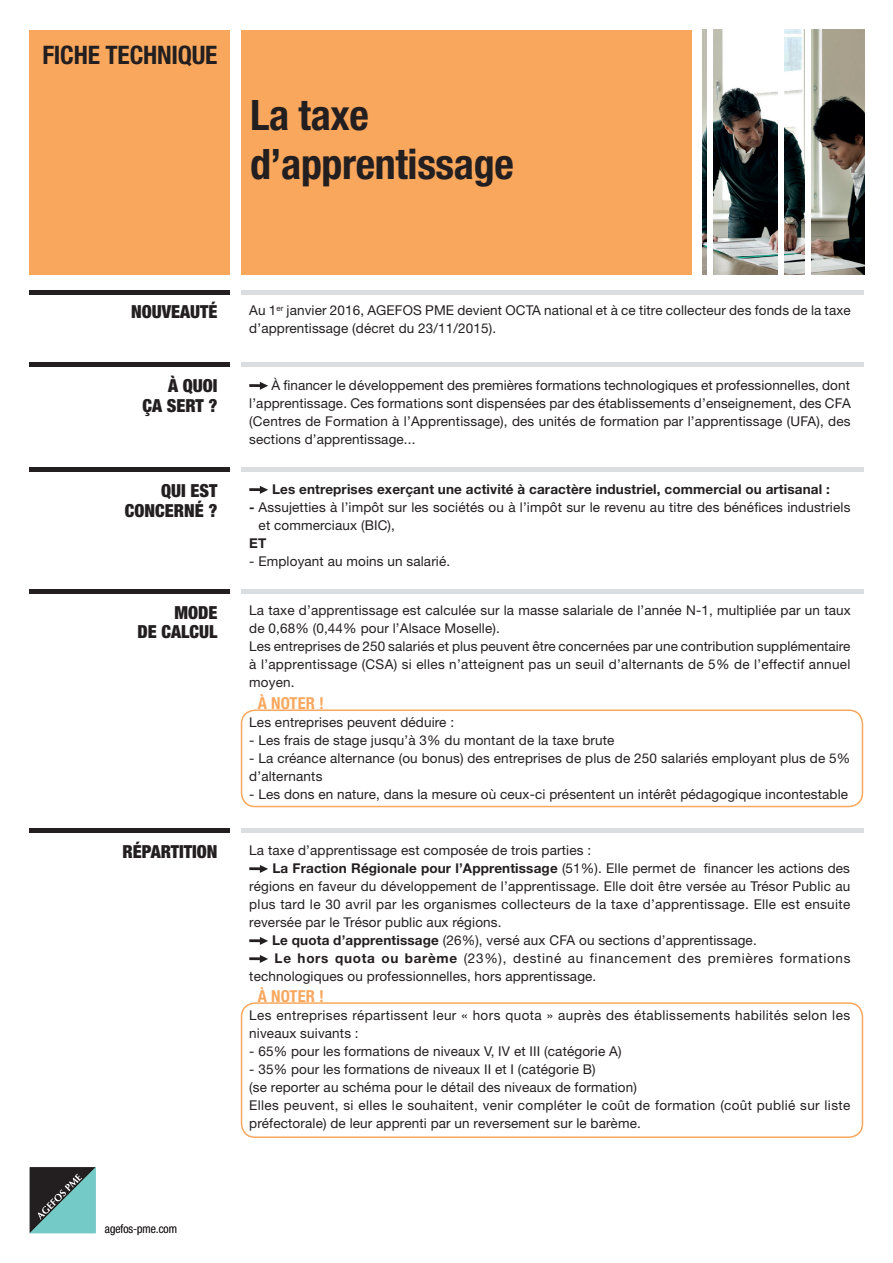
<style>
.page{position:relative;width:893px;height:1263px;background:#fff}
.page>*{position:absolute;margin:0;border:0;box-sizing:border-box;transform-origin:0 0}
.t1{font:700 condensed 42px/49.5px "Helvetica Neue LT Std";letter-spacing:-.01em;color:#231f20}
.t2{font:700 condensed 25.5px "Helvetica Neue LT Std";letter-spacing:-.01em;color:#231f20}
.t3{font:900 condensed 18px/19.5px "Helvetica Neue LT Std";color:#231f20;text-align:right}
.t4{font:700 condensed 16.5px "Helvetica Neue LT Std";letter-spacing:.01em;color:#f9a75d}
.t5{font:13.5px/18px "Helvetica Neue LT Std";letter-spacing:.01em;color:#231f20}
.t6{font:13.5px/18px "Helvetica Neue LT Std";letter-spacing:.03em;color:#231f20}
.t7{font:700 13.5px "Helvetica Neue LT Std";letter-spacing:.01em;color:#231f20}
.t8{font:13.5px "Helvetica Neue LT Std";letter-spacing:.055em;color:#231f20}
.t9{font:300 condensed 12px "Helvetica Neue LT Std";color:#231f20}
.s1{font-weight:700}
</style>
<div class="page">
<div style="left:30px;top:30px;width:200px;height:244px;background:#f9a75d"></div>
<div style="left:241px;top:30px;width:450px;height:244px;background:#f9a75d"></div>
<img style="left:702px;top:30px;width:162px;height:244px">
<div style="left:805px;top:26px;width:5px;height:312px;background:#fff"></div>
<div style="left:778px;top:26px;width:5px;height:312px;background:#fff"></div>
<div style="left:708px;top:26px;width:5px;height:312px;background:#fff"></div>
<svg style="left:30px;top:1167px;width:66px;height:66px;background:#537d7c"></svg>
<svg style="left:249px;top:382px;width:19px;height:8px"></svg>
<svg style="left:249px;top:486px;width:19px;height:8px"></svg>
<svg style="left:249px;top:865px;width:19px;height:8px"></svg>
<svg style="left:249px;top:937px;width:19px;height:8px"></svg>
<svg style="left:249px;top:955px;width:19px;height:8px"></svg>
<div style="left:30px;top:362px;width:200px;height:5px;background:#231f20"></div>
<hr style="left:30px;top:291px;width:200px;height:4px;background:#231f20">
<hr style="left:241px;top:291px;width:622px;height:4px;background:#dbdee1">
<div style="left:241px;top:362px;width:622px;height:5px;background:#dbdee1"></div>
<div style="left:241px;top:467px;width:622px;height:5px;background:#dbdee1"></div>
<div style="left:241px;top:589px;width:622px;height:5px;background:#dbdee1"></div>
<div style="left:241px;top:828px;width:622px;height:5px;background:#dbdee1"></div>
<div style="left:30px;top:467px;width:200px;height:5px;background:#231f20"></div>
<div style="left:30px;top:589px;width:200px;height:5px;background:#231f20"></div>
<div style="left:30px;top:828px;width:200px;height:5px;background:#231f20"></div>
<div style="left:241px;top:709px;width:622px;height:98px;border:2px solid #f9a75d;border-radius:14px"></div>
<div style="left:241px;top:1002px;width:622px;height:136px;border:2px solid #f9a75d;border-radius:14px"></div>
<h2 class="t2" style="left:42px;top:40px;width:177px">FICHE TECHNIQUE</h2>
<h1 class="t1" style="left:250px;top:89px;width:265px">La taxe d’apprentissage</h1>
<h3 class="t3" style="left:131px;top:302px;width:88px">NOUVEAUTé</h3>
<p class="t5" style="left:249px;top:301px;width:603px">Au 1<sup>er</sup> janvier 2016, AGEFOS PME devient OCTA national et à ce titre collecteur des fonds de la taxe d’apprentissage (décret du 23/11/2015).</p>
<h3 class="t3" style="left:142px;top:376px;width:77px">à QUOI<br>çA SERT ?</h3>
<p class="t5" style="left:249px;top:376px;width:603px;text-align:justify;text-indent:22px">À financer le développement des premières formations technologiques et professionnelles, dont l’apprentissage. Ces formations sont dispensées par des établissements d’enseignement, des CFA (Centres de Formation à l’Apprentissage), des unités de formation par l’apprentissage (UFA), des sections d’apprentissage...</p>
<h3 class="t3" style="left:125px;top:481px;width:94px">QUI EST<br>CONCERNé ?</h3>
<h3 class="t3" style="left:137px;top:602px;width:82px">MODE<br>DE CALCUL</h3>
<h3 class="t3" style="left:122px;top:842px;width:97px">RéPARTITION</h3>
<p class="t7" style="left:272px;top:481px;width:559px">Les entreprises exerçant une activité à caractère industriel, commercial ou artisanal :</p>
<p class="t5" style="left:259px;top:498px;width:593px;text-indent:-9px"><span class="s1">-</span> Assujetties à l’impôt sur les sociétés ou à l’impôt sur le revenu au titre des bénéfices industriels et commerciaux (BIC),</p>
<p class="t7" style="left:249px;top:535px;width:19px">ET</p>
<p class="t5" style="left:249px;top:552px;width:202px">- Employant au moins un salarié.</p>
<p class="t5" style="left:249px;top:601px;width:603px">La taxe d’apprentissage est calculée sur la masse salariale de l’année N-1, multipliée par un taux de 0,68% (0,44% pour l’Alsace Moselle).<br>Les entreprises de 250 salariés et plus peuvent être concernées par une contribution supplémentaire à l’apprentissage (CSA) si elles n’atteignent pas un seuil d’alternants de 5% de l’effectif annuel moyen.</p>
<p class="t5" style="left:249px;top:713px;width:206px">Les entreprises peuvent déduire :</p>
<p class="t5" style="left:249px;top:731px;width:367px">- Les frais de stage jusqu’à 3% du montant de la taxe brute</p>
<p class="t5" style="left:249px;top:749px;width:603px">- La créance alternance (ou bonus) des entreprises de plus de 250 salariés employant plus de 5% d’alternants</p>
<p class="t5" style="left:249px;top:785px;width:600px">- Les dons en nature, dans la mesure où ceux-ci présentent un intérêt pédagogique incontestable</p>
<p class="t4" style="left:258px;top:694px;width:68px">à NOTER !</p>
<p class="t5" style="left:249px;top:841px;width:343px">La taxe d’apprentissage est composée de trois parties :</p>
<p class="t5" style="left:272px;top:859px;width:579px"><span class="s1">La Fraction Régionale pour l’Apprentissage</span> (51%). Elle permet de financer les actions des</p>
<p class="t5" style="left:249px;top:877px;width:602px">régions en faveur du développement de l’apprentissage. Elle doit être versée au Trésor Public au</p>
<p class="t5" style="left:249px;top:895px;width:603px">plus tard le 30 avril par les organismes collecteurs de la taxe d’apprentissage. Elle est ensuite</p>
<p class="t5" style="left:249px;top:913px;width:254px">reversée par le Trésor public aux régions.</p>
<p class="t5" style="left:272px;top:931px;width:486px"><span class="s1">Le quota d’apprentissage</span> (26%), versé aux CFA ou sections d’apprentissage.</p>
<p class="t8" style="left:275px;top:950px;width:577px"><span class="s1">Le hors quota ou barème</span> (23%), destiné au financement des premières formations</p>
<p class="t5" style="left:249px;top:967px;width:349px">technologiques ou professionnelles, hors apprentissage.</p>
<p class="t6" style="left:249px;top:1006px;width:602px">Les entreprises répartissent leur « hors quota » auprès des établissements habilités selon les niveaux suivants :</p>
<p class="t5" style="left:249px;top:1042px;width:374px">- 65% pour les formations de niveaux V, IV et III (catégorie A)</p>
<p class="t5" style="left:249px;top:1060px;width:602px">- 35% pour les formations de niveaux II et I (catégorie B)<br>(se reporter au schéma pour le détail des niveaux de formation)<br>Elles peuvent, si elles le souhaitent, venir compléter le coût de formation (coût publié sur liste préfectorale) de leur apprenti par un reversement sur le barème.</p>
<p class="t4" style="left:258px;top:986px;width:68px">à NOTER !</p>
<p class="t9" style="left:105px;top:1222px;width:73px">agefos-pme.com</p>
</div>
